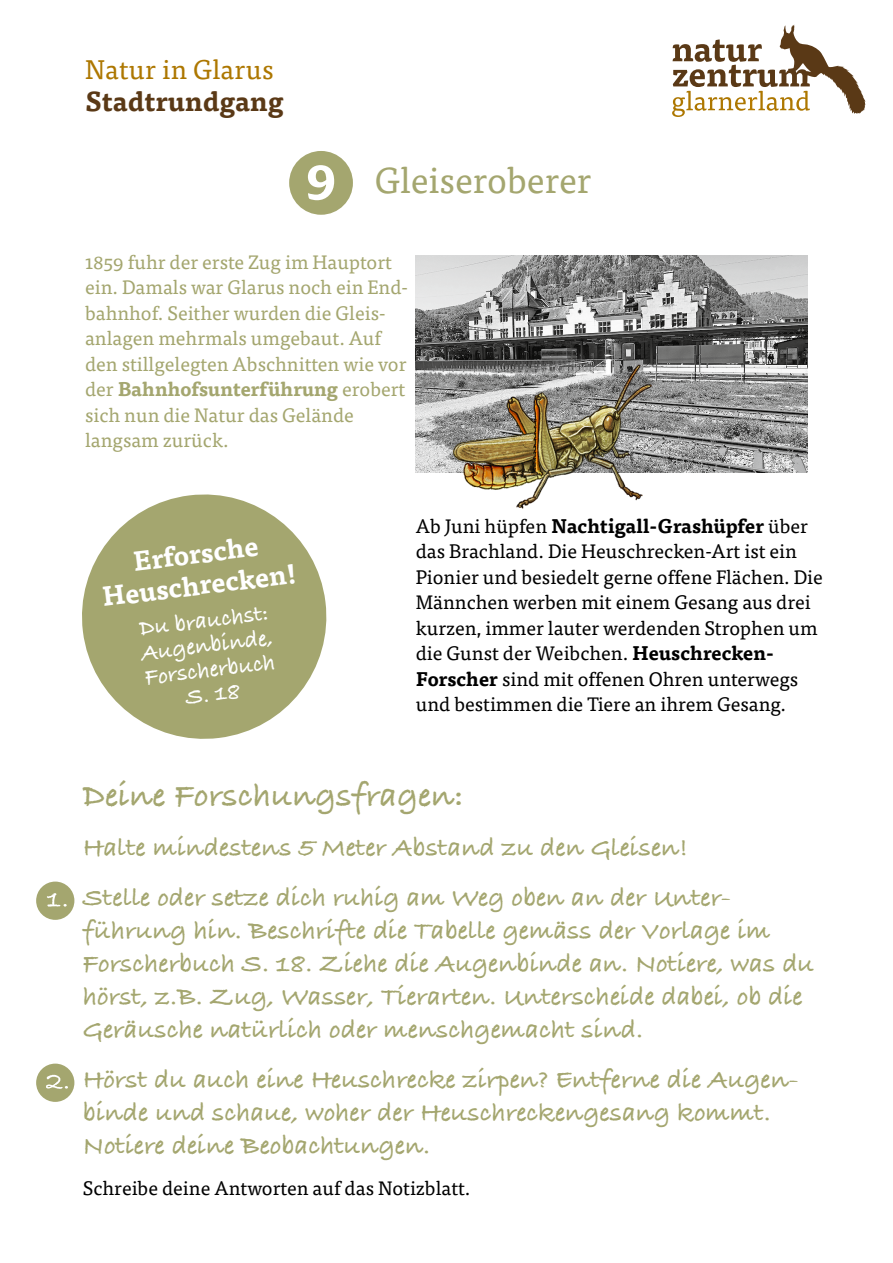
<style>
.page{position:relative;width:893px;height:1263px;background:#fff}
.page>*{position:absolute;margin:0;border:0;box-sizing:border-box;transform-origin:0 0}
.t1{font:36px "Tisa OT";color:#a4a66f}
.t2{font:700 34.5px "Bradley Hand ITCTT";color:#a4a66f}
.t3{font:700 27px/33px "Bradley Hand ITCTT";color:#a4a66f}
.t4{font:700 27px/31.5px "Tisa OT";color:#fff;text-align:center}
.t5{font:27px "Tisa OT";letter-spacing:.01em;color:#ad7700}
.t6{font:700 27px "Tisa OT";letter-spacing:.01em;color:#5a3916}
.t7{font:700 24px/24.6px "Bradley Hand ITCTT";color:#fff;text-align:center}
.t8{font:19.5px/25.5px "Tisa OT";color:#000}
.t9{font:19.5px/25.5px "Tisa OT";color:#a4a66f}
.s1{font-weight:700;font-size:51.75px;color:#fff}
.s2{font-weight:700}
</style>
<div class="page">
<svg style="left:672px;top:24px;width:194px;height:93px"></svg>
<img style="left:416px;top:255px;width:392px;height:217px">
<div style="left:289px;top:151px;width:64px;height:64px;background:#a4a66f;border-radius:50%"></div>
<div style="left:36px;top:881px;width:38px;height:39px;background:#a4a66f;border-radius:50%"></div>
<svg style="left:47px;top:893px;width:20px;height:14px"></svg>
<div style="left:36px;top:1063px;width:38px;height:39px;background:#a4a66f;border-radius:50%"></div>
<svg style="left:46px;top:1075px;width:22px;height:14px"></svg>
<img style="left:435px;top:363px;width:228px;height:146px">
<svg style="left:82px;top:494px;width:245px;height:245px;fill:#a4a66f"></svg>
<p class="t5" style="left:85px;top:54px;width:190px">Natur in Glarus</p>
<p class="t6" style="left:85px;top:84px;width:200px">Stadtrundgang</p>
<h1 class="t1" style="left:305px;top:159px;width:287px"><span class="s1">9</span> Gleiseroberer</h1>
<p class="t9" style="left:85px;top:249px;width:324px">1859 fuhr der erste Zug im Hauptort ein. Damals war Glarus noch ein End&shy;bahnhof. Seither wurden die Gleis&shy;anlagen mehrmals umgebaut. Auf den stillgelegten Abschnitten wie vor der <span class="s2">Bahnhofsunterführung</span> erobert sich nun die Natur das Gelände langsam zurück.</p>
<p class="t4" style="left:97px;top:551px;width:197px;rotate:-7deg">Erforsche<br>Heuschrecken!</p>
<p class="t7" style="left:137px;top:615px;width:134px;rotate:-7deg">Du brauchst:<br>Augenbinde,<br>Forscherbuch<br>S. 18</p>
<p class="t8" style="left:416px;top:513px;width:409px">Ab Juni hüpfen <span class="s2">Nachtigall-Grashüpfer</span> über das Brachland. Die Heuschrecken-Art ist ein Pionier und besiedelt gerne offene Flächen. Die Männchen werben mit einem Gesang aus drei kurzen, immer lauter werdenden Strophen um die Gunst der Weibchen. <span class="s2">Heuschrecken-Forscher</span> sind mit offenen Ohren unterwegs und bestimmen die Tiere an ihrem Gesang.</p>
<p class="t2" style="left:83px;top:769px;width:382px">Deine Forschungsfragen:</p>
<p class="t3" style="left:83px;top:821px;width:650px;line-height:49.9px">Halte mindestens 5 Meter Abstand zu den Gleisen!<br>Stelle oder setze dich ruhig am Weg oben an der Unter-</p>
<p class="t3" style="left:83px;top:913px;width:733px">führung hin. Beschrifte die Tabelle gemäss der Vorlage im Forscherbuch S. 18. Ziehe die Augenbinde an. Notiere, was du hörst, z.B. Zug, Wasser, Tierarten. Unterscheide dabei, ob die Geräusche natürlich oder menschgemacht sind.</p>
<p class="t3" style="left:83px;top:1062px;width:717px">Hörst du auch eine Heuschrecke zirpen? Entferne die Augen&shy;binde und schaue, woher der Heuschreckengesang kommt.<br>Notiere deine Beobachtungen.</p>
<p class="t8" style="left:83px;top:1176px;width:389px">Schreibe deine Antworten auf das Notizblatt.</p>
</div>
